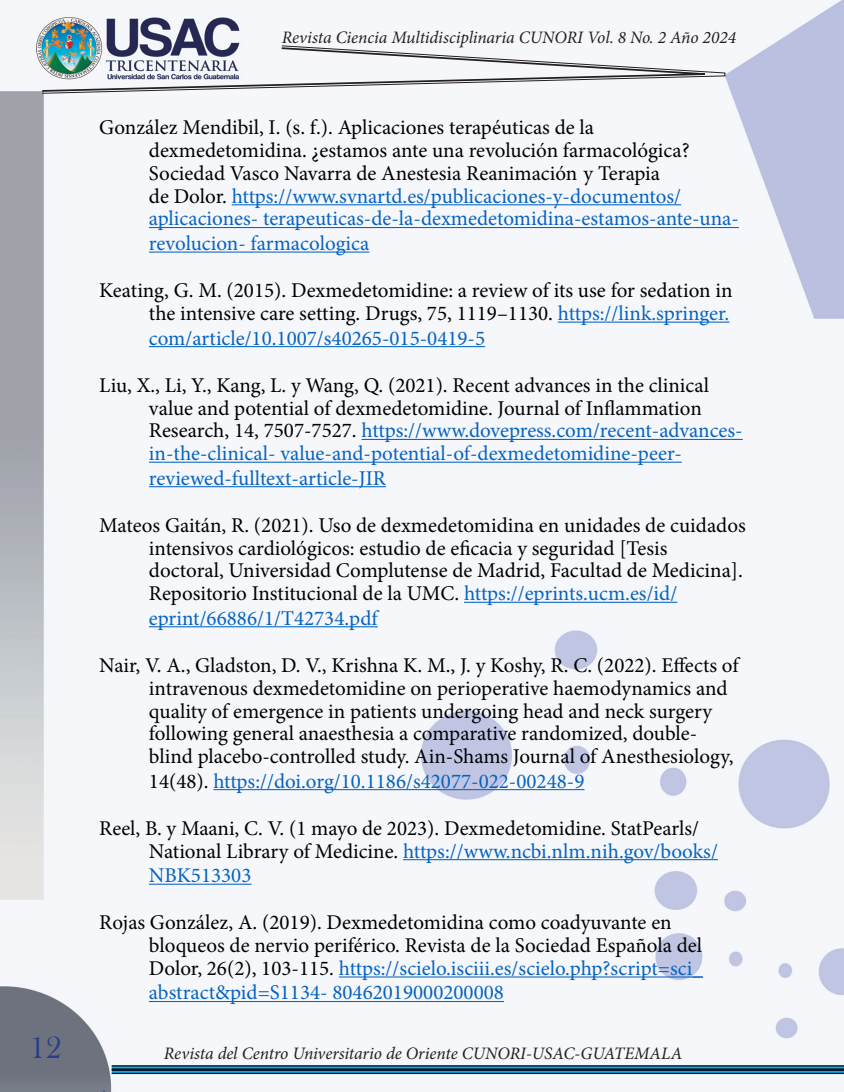
<style>
.page{position:relative;width:844px;height:1092px;background:#fff}
.page>*{position:absolute;margin:0;border:0;box-sizing:border-box;transform-origin:0 0}
.t1{font:31.5px "Bask Old Face";color:#253f8e}
.t2{font:21px/23.1px "Minion Pro";color:#000002}
.t3{font:italic 17.5px "Minion Pro";letter-spacing:-.005em;color:#231f20}
.s1{color:#0563c1}
</style>
<div class="page">
<img style="left:0;top:0;width:843px;height:1091px">
<svg style="left:40px;top:45px;width:704px;height:49px"></svg>
<svg style="left:112px;top:1066px;width:731px;height:6px;background:#0572a0"></svg>
<hr style="left:112px;top:1065px;width:731px;height:1px;background:#100c18">
<hr style="left:112px;top:1068px;width:731px;height:2px;background:#100c18">
<hr style="left:112px;top:1072px;width:731px;height:1px;background:#100c18">
<hr style="left:232px;top:204px;width:449px;height:1px;background:#0563c1">
<hr style="left:149px;top:227px;width:589px;height:1px;background:#0563c1">
<hr style="left:149px;top:251px;width:220px;height:1px;background:#0563c1">
<hr style="left:557px;top:321px;width:172px;height:1px;background:#0563c1">
<hr style="left:149px;top:346px;width:336px;height:1px;background:#0563c1">
<hr style="left:361px;top:439px;width:381px;height:1px;background:#0563c1">
<hr style="left:149px;top:461px;width:532px;height:1px;background:#0563c1">
<hr style="left:149px;top:486px;width:237px;height:1px;background:#0563c1">
<hr style="left:464px;top:601px;width:213px;height:1px;background:#0563c1">
<hr style="left:149px;top:626px;width:229px;height:1px;background:#0563c1">
<hr style="left:213px;top:789px;width:371px;height:1px;background:#0563c1">
<hr style="left:403px;top:859px;width:314px;height:1px;background:#0563c1">
<hr style="left:149px;top:883px;width:102px;height:1px;background:#0563c1">
<hr style="left:339px;top:976px;width:363px;height:1px;background:#0563c1">
<hr style="left:149px;top:1000px;width:355px;height:1px;background:#0563c1">
<h1 class="t1" style="left:30px;top:1030px;width:32px">12</h1>
<p class="t3" style="left:282px;top:25px;width:455px">Revista Ciencia Multidisciplinaria CUNORI Vol. 8 No. 2 Año 2024</p>
<p class="t2" style="left:149px;top:116px;width:591px;text-indent:-50px">González Mendibil, I. (s. f.). Aplicaciones terapéuticas de la dexmedetomidina. ¿estamos ante una revolución farmacológica?<br>Sociedad Vasco Navarra de Anestesia Reanimación y Terapia<br>de Dolor. <span class="s1">https://www.svnartd.es/publicaciones-y-documentos/ aplicaciones- terapeuticas-de-la-dexmedetomidina-estamos-ante-una&shy;revolucion- farmacologica</span></p>
<p class="t2" style="left:149px;top:279px;width:585px;line-height:23.6px;text-indent:-50px">Keating, G. M. (2015). Dexmedetomidine: a review of its use for sedation in the intensive care setting. Drugs, 75, 1119–1130. <span class="s1">https://link.springer. com/article/10.1007/s40265-015-0419-5</span></p>
<p class="t2" style="left:149px;top:373px;width:595px;text-indent:-50px">Liu, X., Li, Y., Kang, L. y Wang, Q. (2021). Recent advances in the clinical value and potential of dexmedetomidine. Journal of Inflammation Research, 14, 7507-7527. <span class="s1">https://www.dovepress.com/recent-advances&shy;in-the-clinical- value-and-potential-of-dexmedetomidine-peer&shy;reviewed-fulltext-article-JIR</span></p>
<p class="t2" style="left:149px;top:513px;width:598px;text-indent:-50px">Mateos Gaitán, R. (2021). Uso de dexmedetomidina en unidades de cuidados intensivos cardiológicos: estudio de eficacia y seguridad [Tesis doctoral, Universidad Complutense de Madrid, Facultad de Medicina].<br>Repositorio Institucional de la UMC. <span class="s1">https://eprints.ucm.es/id/ eprint/66886/1/T42734.pdf</span></p>
<p class="t2" style="left:149px;top:653px;width:591px;text-indent:-50px">Nair, V. A., Gladston, D. V., Krishna K. M., J. y Koshy, R. C. (2022). Effects of intravenous dexmedetomidine on perioperative haemodynamics and quality of emergence in patients undergoing head and neck surgery following general anaesthesia a comparative randomized, double&shy;blind placebo-controlled study. Ain-Shams Journal of Anesthesiology, 14(48). <span class="s1">https://doi.org/10.1186/s42077-022-00248-9</span></p>
<p class="t2" style="left:149px;top:816px;width:570px;line-height:23.6px;text-indent:-50px">Reel, B. y Maani, C. V. (1 mayo de 2023). Dexmedetomidine. StatPearls/<br>National Library of Medicine. <span class="s1">https://www.ncbi.nlm.nih.gov/books/<br>NBK513303</span></p>
<p class="t2" style="left:149px;top:911px;width:555px;text-indent:-50px">Rojas González, A. (2019). Dexmedetomidina como coadyuvante en bloqueos de nervio periférico. Revista de la Sociedad Española del Dolor, 26(2), 103-115. <span class="s1">https://scielo.isciii.es/scielo.php?script=sci_ abstract&amp;pid=S1134- 80462019000200008</span></p>
<p class="t3" style="left:164px;top:1040px;width:520px">Revista del Centro Universitario de Oriente CUNORI-USAC-GUATEMALA</p>
</div>
